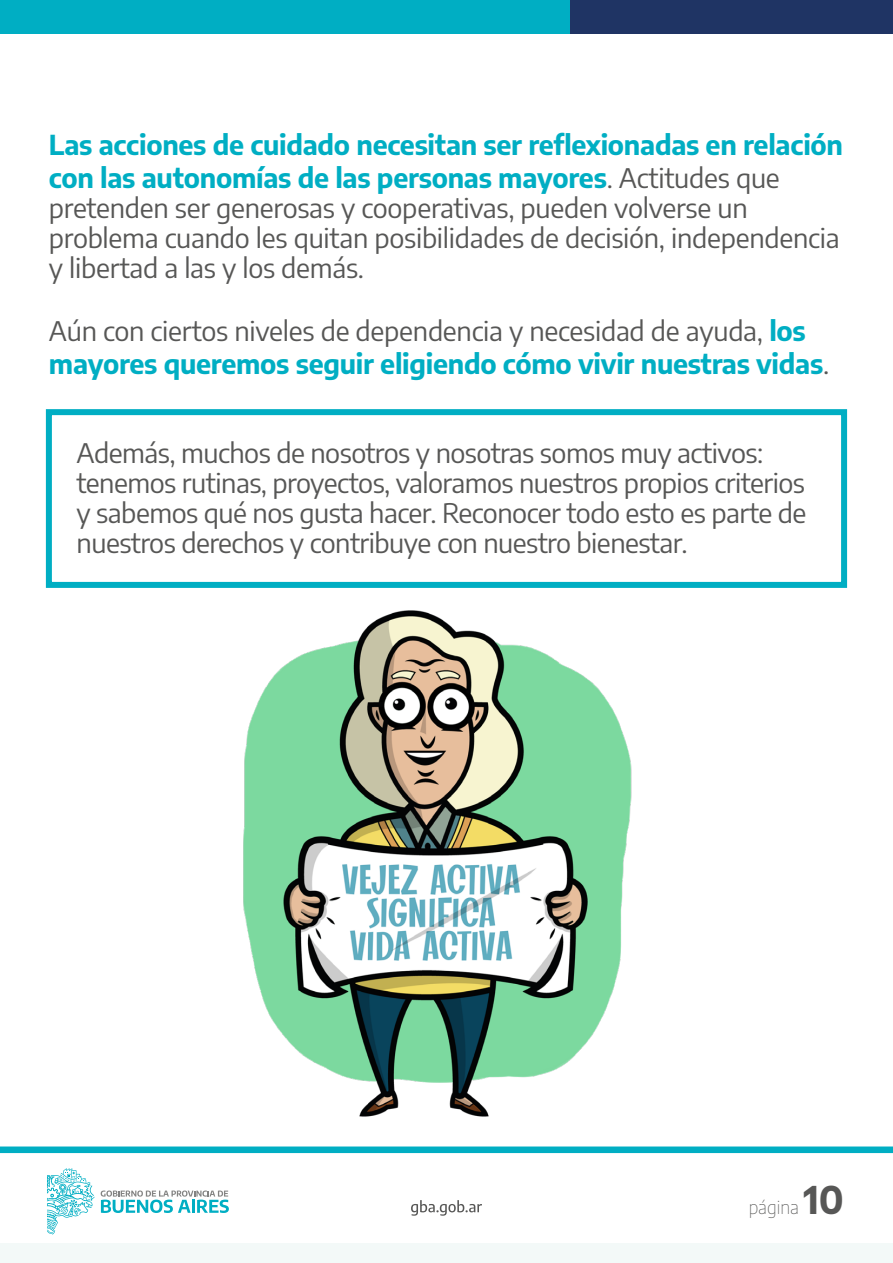
<style>
.page{position:relative;width:893px;height:1263px;background:#fff}
.page>*{position:absolute;margin:0;border:0;box-sizing:border-box;transform-origin:0 0}
.t1{font:27px/30px "Encode Sans";letter-spacing:-.02em;color:#575756}
.t2{font:700 27px/33px "Encode Sans";letter-spacing:-.01em;color:#00aec3}
.t3{font:100 18px "Encode Sans";color:#575756}
.s1{font-weight:400;color:#575756}
.s2{font-weight:700;font-size:37.5px}
</style>
<div class="page">
<div style="left:570px;top:0;width:323px;height:33px;background:#1f3464"></div>
<div style="left:0;top:0;width:570px;height:33px;background:#00aec3"></div>
<svg style="left:0;top:1146px;width:893px;height:67px"></svg>
<svg style="left:101px;top:1190px;width:128px;height:23px"></svg>
<svg style="left:47px;top:1168px;width:47px;height:67px"></svg>
<svg style="left:411px;top:1200px;width:71px;height:16px"></svg>
<div style="left:0;top:1243px;width:893px;height:20px;background:#f3f9f8"></div>
<img style="left:188px;top:610px;width:499px;height:545px">
<div style="left:46px;top:409px;width:801px;height:179px;border:6px solid #00aec3"></div>
<p class="t2" style="left:49px;top:127px;width:796px">Las acciones de cuidado necesitan ser reflexionadas en relación con las autonomías de las personas mayores<span class="s1">. Actitudes que</span></p>
<p class="t1" style="left:49px;top:192px;width:792px">pretenden ser generosas y cooperativas, pueden volverse un problema cuando les quitan posibilidades de decisión, independencia y libertad a las y los demás.</p>
<p class="t2" style="left:49px;top:313px;width:782px"><span class="s1">Aún con ciertos niveles de dependencia y necesidad de ayuda,</span> los mayores queremos seguir eligiendo cómo vivir nuestras vidas<span class="s1">.</span></p>
<p class="t1" style="left:77px;top:437px;width:731px">Además, muchos de nosotros y nosotras somos muy activos: tenemos rutinas, proyectos, valoramos nuestros propios criterios y sabemos qué nos gusta hacer. Reconocer todo esto es parte de nuestros derechos y contribuye con nuestro bienestar.</p>
<p class="t3" style="left:749px;top:1195px;width:97px">página <span class="s2">10</span></p>
</div>
